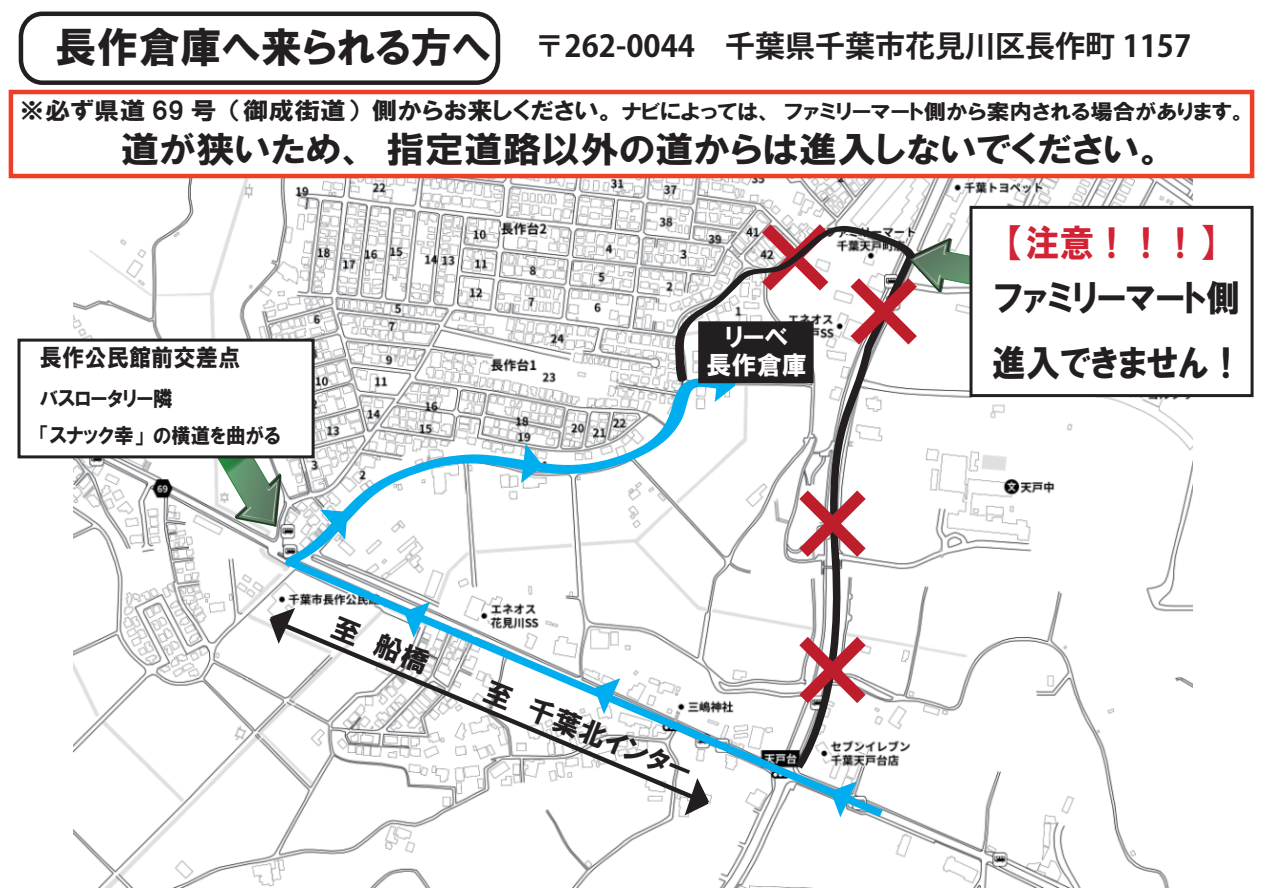
<style>
.page{position:relative;width:1263px;height:893px;background:#fff}
.page>*{position:absolute;margin:0;border:0;box-sizing:border-box;transform-origin:0 0}
.t1{font:37.05px/64.8px "HGP Soei Kakugothic UB";color:#231f20;scale:.93 1}
.t2{font:37.05px "HGP Soei Kakugothic UB";color:#d22335;scale:.93 1}
.t3{font:36px "HGP Soei Kakugothic UB";color:#231f20;scale:1.08 1}
.t4{font:700 30px "Koz Go Pro";color:#231f20}
.t5{font:27.75px "HGP Soei Kakugothic UB";color:#231f20}
.t6{font:25.2px "HGP Soei Kakugothic UB";color:#fff}
.t7{font:24px "HGP Soei Kakugothic UB";color:#231f20;scale:.93 1}
.t8{font:21px "HGP Soei Kakugothic UB";color:#231f20;scale:1.08 1}
.t9{font:21px/36.8px "HGP Soei Kakugothic UB";color:#231f20;scale:.93 1}
.s1{font-family:"HGP Soei Kakugothic UB";font-weight:400;font-size:41.7px}
.s2{font-size:24px}
</style>
<div class="page">
<img style="left:73px;top:178px;width:1119px;height:710px">
<svg style="left:267px;top:605px;width:9px;height:43px"></svg>
<div style="left:9px;top:90px;width:1245px;height:88px;background:#fff;border:4px solid #ef3e28"></div>
<svg style="left:791px;top:405px;width:130px;height:369px"></svg>
<svg style="left:786px;top:478px;width:92px;height:73px"></svg>
<div style="left:19px;top:12px;width:481px;height:73px;border:4px solid #231f20;border-radius:22px"></div>
<svg style="left:281px;top:373px;width:453px;height:178px"></svg>
<svg style="left:276px;top:551px;width:615px;height:272px"></svg>
<div style="left:969px;top:206px;width:284px;height:191px;background:#fff;border:3px solid #231f20"></div>
<svg style="left:675px;top:211px;width:363px;height:194px"></svg>
<div style="left:698px;top:321px;width:116px;height:62px;background:#231f20;border:2px solid #231f20"></div>
<svg style="left:193px;top:458px;width:106px;height:91px"></svg>
<div style="left:18px;top:339px;width:297px;height:119px;background:#fff;border:3px solid #231f20"></div>
<h3 class="t4" style="left:55px;top:27px;width:1137px"><span class="s1">長作倉庫へ来られる方へ</span> 〒262-0044　千葉県千葉市花見川区長作町 1157</h3>
<p class="t8" style="left:19px;top:101px;width:1138px"><span class="s2">※必ず県道 69 号（御成街道）側からお来しください。</span>ナビによっては、ファミリーマート側から案内される場合があります。</p>
<h2 class="t3" style="left:121px;top:131px;width:969px">道が狭いため、指定道路以外の道からは進入しないでください。</h2>
<p class="t6" style="left:725px;top:324px;width:64px">リーベ</p>
<p class="t7" style="left:40px;top:346px;width:217px">長作公民館前交差点</p>
<p class="t6" style="left:706px;top:353px;width:102px">長作倉庫</p>
<p class="t9" style="left:40px;top:380px;width:260px">バスロータリー隣<br>「スナック幸」の横道を曲がる</p>
<h3 class="t5" style="left:338px;top:613px;width:103px;rotate:22deg">至　船橋</h3>
<h3 class="t5" style="left:491px;top:677px;width:223px;rotate:22deg">至　千葉北インター</h3>
<h1 class="t2" style="left:1008px;top:225px;width:223px">【注意！！！】</h1>
<h1 class="t1" style="left:992px;top:266px;width:272px">ファミリーマート側進入できません！</h1>
</div>
